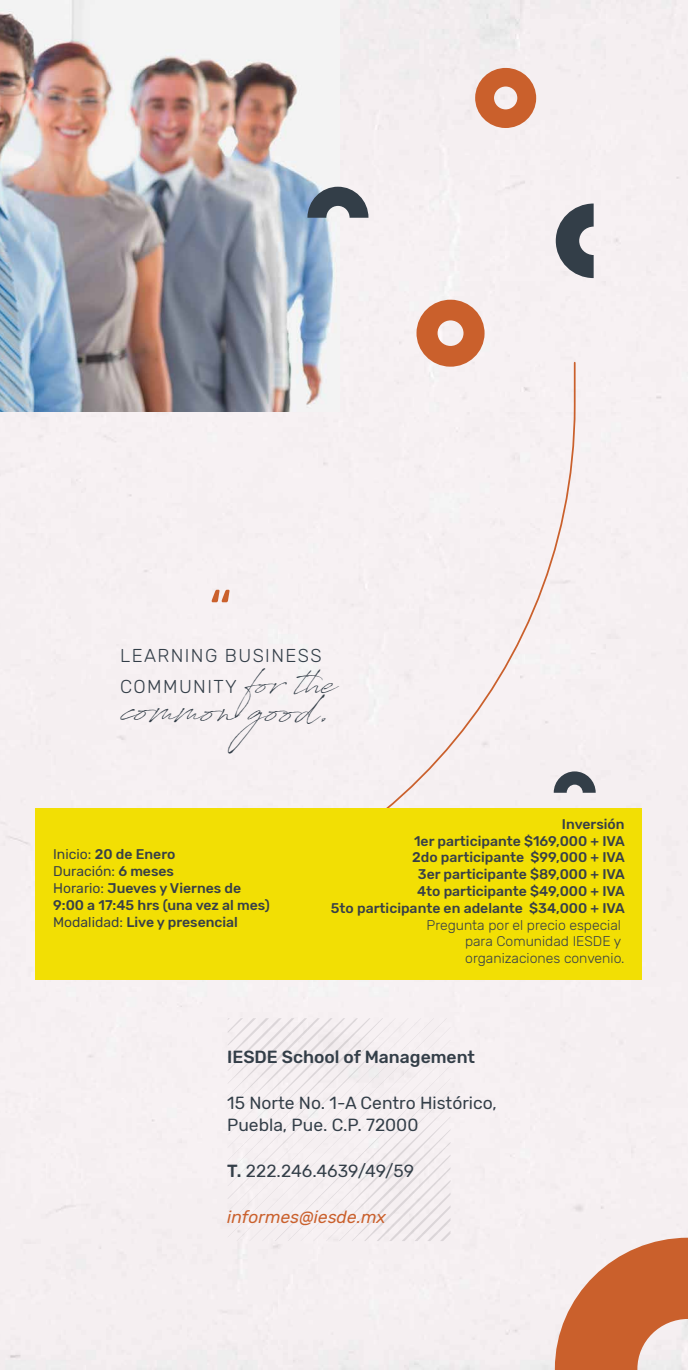
<style>
.page{position:relative;width:688px;height:1370px;background:#fff}
.page>*{position:absolute;margin:0;border:0;box-sizing:border-box;transform-origin:0 0}
.t1{font:300 74.73px "Rubik";color:#ca602c}
.t2{font:42.7px "Antro Vectra";color:#333e48}
.t3{font:300 18.55px/31.3px "Rubik";letter-spacing:.075em;color:#333e48}
.t4{font:17.5px/22.8px "Rubik";color:#333e48}
.t5{font:500 17.5px "Rubik";color:#333e48}
.t6{font:italic 17.5px "Rubik";color:#ca602c}
.t7{font:500 14px/16.8px "Rubik";color:#373f48}
.t8{font:300 14px/16.8px "Rubik";color:#373f48}
.s1{font-family:"Antro Vectra";font-weight:400;font-size:37.45px}
.s2{font-weight:400}
.s3{font-weight:500}
</style>
<div class="page">
<div style="left:1px;top:0;width:687px;height:1369px;background:#f5eff1"></div>
<svg style="left:576px;top:771px;width:20px;height:21px"></svg>
<svg style="left:556px;top:203px;width:38px;height:75px"></svg>
<img style="left:0;top:0;width:339px;height:411px">
<hr style="left:0;top:620px;width:1px;height:749px;background:#d6d6d7">
<svg style="left:416px;top:299px;width:69px;height:62px"></svg>
<hr style="left:0;top:411px;width:1px;height:209px;background:#95d600">
<svg style="left:555px;top:1237px;width:133px;height:132px"></svg>
<svg style="left:307px;top:187px;width:61px;height:31px"></svg>
<svg style="left:475px;top:68px;width:61px;height:60px"></svg>
<svg style="left:228px;top:1018px;width:222px;height:222px;fill:#f5eff1"></svg>
<div style="left:47px;top:361px;width:529px;height:447px;background:#f6f1f3"></div>
<hr style="left:687px;top:0;width:1px;height:799px;background:#f5eff1">
<div style="left:35px;top:808px;width:606px;height:171px;background:#f2df04"></div>
<h1 class="t1" style="left:207px;top:575px;width:28px">“</h1>
<h3 class="t3" style="left:120px;top:640px;width:216px">LEARNING BUSINESS<br>COMMUNITY <span class="s1">for the</span></h3>
<h2 class="t2" style="left:122px;top:678px;width:211px;rotate:1deg">common good.</h2>
<p class="t7" style="left:53px;top:846px;width:218px"><span class="s2">Inicio:</span> 20 de Enero<br><span class="s2">Duración:</span> 6 meses<br><span class="s2">Horario:</span> Jueves y Viernes de<br>9:00 a 17:45 hrs (una vez al mes)<br><span class="s2">Modalidad:</span> Live y presencial</p>
<p class="t7" style="left:331px;top:815px;width:296px;text-align:right">Inversión<br>1er participante $169,000 + IVA<br>2do participante $99,000 + IVA<br>3er participante $89,000 + IVA<br>4to participante $49,000 + IVA<br>5to participante en adelante $34,000 + IVA</p>
<p class="t8" style="left:465px;top:916px;width:161px;text-indent:-38px">Pregunta por el precio especial para Comunidad IESDE y organizaciones convenio.</p>
<p class="t5" style="left:227px;top:1046px;width:249px">IESDE School of Management</p>
<p class="t4" style="left:227px;top:1091px;width:271px">15 Norte No. 1-A Centro Histórico,<br>Puebla, Pue. C.P. 72000</p>
<p class="t4" style="left:227px;top:1159px;width:188px"><span class="s3">T.</span> 222.246.4639/49/59</p>
<p class="t6" style="left:227px;top:1206px;width:160px">informes@iesde.mx</p>
</div>
